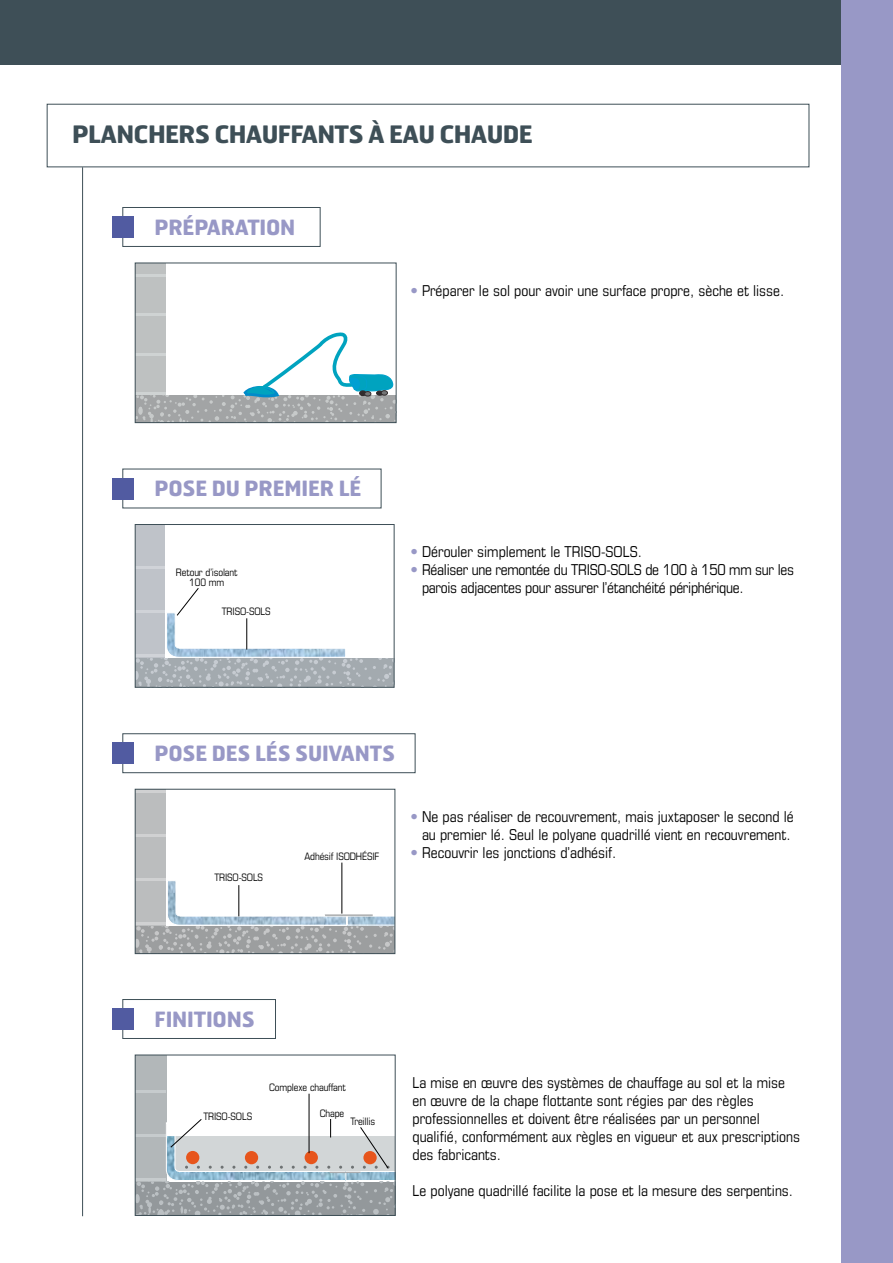
<style>
.page{position:relative;width:893px;height:1263px;background:#fff}
.page>*{position:absolute;margin:0;border:0;box-sizing:border-box;transform-origin:0 0}
.t1{font:700 24px "Hermes";letter-spacing:-.03em;color:#3e4f57}
.t2{font:700 21px "Hermes";letter-spacing:-.01em;color:#9898c6}
.t3{font:condensed 15px/18px "Eurostile";color:#000;text-align:center}
.t4{font:condensed 15px/18px "Eurostile";letter-spacing:-.02em;color:#000}
.t5{font:condensed 10.2px/10.2px "Eurostile";letter-spacing:-.015em;color:#000;text-align:center}
.s1{color:#9898c6}
</style>
<div class="page">
<div style="left:0;top:0;width:893px;height:64px;background:#3e4f57"></div>
<div style="left:842px;top:0;width:51px;height:1263px;background:#9898c6"></div>
<div style="left:123px;top:733px;width:292px;height:40px;border:1px solid #3e4f57"></div>
<div style="left:112px;top:742px;width:21px;height:22px;background:#515ba1"></div>
<div style="left:123px;top:207px;width:197px;height:40px;border:1px solid #3e4f57"></div>
<div style="left:112px;top:216px;width:21px;height:22px;background:#515ba1"></div>
<div style="left:112px;top:478px;width:21px;height:21px;background:#515ba1"></div>
<div style="left:135px;top:524px;width:30px;height:144px;background:#bfc3c9"></div>
<hr style="left:135px;top:566px;width:30px;height:3px;background:#d0d3d8">
<svg style="left:135px;top:588px;width:260px;height:100px"></svg>
<div style="left:135px;top:789px;width:30px;height:147px;background:#bbbdbe"></div>
<hr style="left:135px;top:790px;width:30px;height:3px;background:#d0d1d2">
<hr style="left:135px;top:834px;width:30px;height:3px;background:#d0d1d2">
<hr style="left:135px;top:878px;width:30px;height:3px;background:#d0d1d2">
<svg style="left:137px;top:880px;width:259px;height:74px"></svg>
<hr style="left:325px;top:914px;width:48px;height:2px;background:#b1b3b4">
<div style="left:135px;top:789px;width:260px;height:165px;border:1px solid #3e4f57"></div>
<hr style="left:342px;top:862px;width:1px;height:51px;background:#000">
<hr style="left:239px;top:885px;width:1px;height:31px;background:#000">
<div style="left:135px;top:1055px;width:31px;height:137px;background:#b2b7b9"></div>
<hr style="left:135px;top:1090px;width:31px;height:2px;background:#c6cbcd">
<hr style="left:309px;top:1094px;width:1px;height:59px;background:#000">
<svg style="left:135px;top:1119px;width:261px;height:97px"></svg>
<div style="left:135px;top:263px;width:31px;height:142px;background:#bec1c1"></div>
<hr style="left:135px;top:274px;width:31px;height:3px;background:#cfd3d3">
<hr style="left:135px;top:314px;width:31px;height:2px;background:#cfd3d3">
<svg style="left:137px;top:332px;width:257px;height:89px"></svg>
<div style="left:135px;top:263px;width:261px;height:160px;border:1px solid #3e4f57"></div>
<div style="left:123px;top:999px;width:153px;height:40px;border:1px solid #3e4f57"></div>
<div style="left:112px;top:1008px;width:21px;height:22px;background:#515ba1"></div>
<div style="left:47px;top:104px;width:762px;height:63px;border:1px solid #3e4f57"></div>
<hr style="left:82px;top:167px;width:1px;height:1049px;background:#3e4f57">
<h1 class="t1" style="left:72px;top:119px;width:462px">PLANCHERS CHAUFFANTS À EAU CHAUDE</h1>
<h2 class="t2" style="left:154px;top:214px;width:94px">PRÉPARATION</h2>
<p class="t3" style="left:410px;top:281px;width:375px"><span class="s1">•</span> Préparer le sol pour avoir une surface propre, sèche et lisse.</p>
<h2 class="t2" style="left:154px;top:475px;width:14px">POSE</h2>
<h2 class="t2" style="left:212px;top:475px;width:151px">DU PREMIER LÉ</h2>
<p class="t5" style="left:176px;top:567px;width:63px">Retour d’isolant<br>100 mm</p>
<p class="t5" style="left:222px;top:606px;width:50px">TRISO-SOLS</p>
<p class="t3" style="left:410px;top:543px;width:233px"><span class="s1">•</span> Dérouler simplement le TRISO-SOLS.</p>
<p class="t4" style="left:422px;top:561px;width:374px;text-indent:-12px"><span class="s1">•</span> Réaliser une remontée du TRISO-SOLS de 100 à 150 mm sur les parois adjacentes pour assurer l’étanchéité périphérique.</p>
<h2 class="t2" style="left:154px;top:740px;width:14px">POSE</h2>
<h2 class="t2" style="left:212px;top:740px;width:185px">DES LÉS SUIVANTS</h2>
<p class="t5" style="left:214px;top:872px;width:50px">TRISO-SOLS</p>
<p class="t5" style="left:305px;top:851px;width:76px">Adhésif ISODHÉSIF</p>
<p class="t3" style="left:410px;top:807px;width:385px"><span class="s1">•</span> Ne pas réaliser de recouvrement, mais juxtaposer le second lé au premier lé. Seul le polyane quadrillé vient en recouvrement.</p>
<p class="t3" style="left:410px;top:843px;width:207px"><span class="s1">•</span> Recouvrir les jonctions d’adhésif.</p>
<h2 class="t2" style="left:154px;top:1005px;width:102px">FINITIONS</h2>
<p class="t5" style="left:203px;top:1111px;width:50px">TRISO-SOLS</p>
<p class="t5" style="left:269px;top:1082px;width:78px">Complexe chauffant</p>
<p class="t5" style="left:320px;top:1108px;width:26px">Chape</p>
<p class="t5" style="left:351px;top:1116px;width:26px">Treillis</p>
<p class="t3" style="left:412px;top:1073px;width:389px;text-align:left">La mise en œuvre des systèmes de chauffage au sol et la mise en œuvre de la chape flottante sont régies par des règles professionnelles et doivent être réalisées par un personnel qualifié, conformément aux règles en vigueur et aux prescriptions des fabricants.</p>
<p class="t3" style="left:412px;top:1181px;width:382px">Le polyane quadrillé facilite la pose et la mesure des serpentins.</p>
</div>
